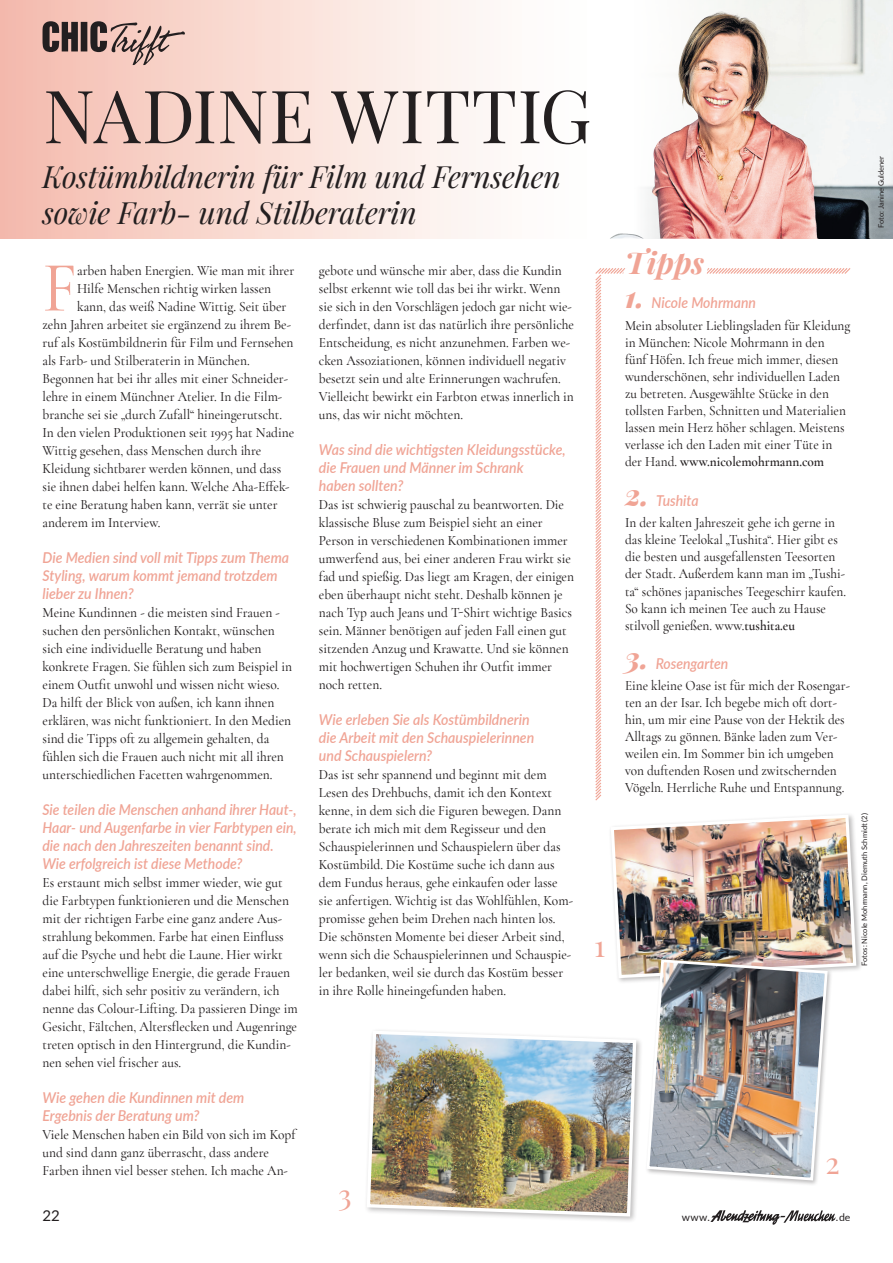
<style>
.page{position:relative;width:893px;height:1263px;background:#fff}
.page>*{position:absolute;margin:0;border:0;box-sizing:border-box;transform-origin:0 0}
.t1{font:73.5px "Playfair Display";letter-spacing:.005em;color:#231f20}
.t2{font:500 71.85px "Cormorant Garamond";color:#f0a495;scale:.94 1}
.t3{font:italic 700 30.15px "Playfair Display";color:#f0a495}
.t4{font:italic 30px/36px "Playfair Display";letter-spacing:-.005em;color:#231f20}
.t5{font:30px "Playfair Display";color:#f0a495}
.t6{font:italic 600 15px/18px "Lato";color:#f0a495;scale:.94 1}
.t7{font:italic 600 15px/18px "Lato";color:#f0a495;scale:.93 1}
.t8{font:15px "Lato";color:#231f20}
.t9{font:500 14.25px/18px "Cormorant Garamond";color:#231f20;scale:.94 1}
.t10{font:500 14.25px/17.1px "Cormorant Garamond";color:#231f20;scale:.93 1}
.t11{font:10.5px "Lato";color:#231f20}
.t12{font:7.5px "Lato";color:#231f20}
.s1{font-family:"Playfair Display";font-weight:900;font-size:30px}
.s2{font-weight:600}
</style>
<div class="page">
<svg style="left:710px;top:1210px;width:126px;height:15px"></svg>
<svg style="left:0;top:0;width:480px;height:239px;background:#f8dbd2"></svg>
<img style="left:678px;top:0;width:215px;height:239px">
<svg style="left:43px;top:21px;width:142px;height:44px;background:#b3948d"></svg>
<svg style="left:595px;top:114px;width:257px;height:687px"></svg>
<div style="left:608px;top:812px;width:255px;height:172px;background:#231f20;opacity:.3"></div>
<div style="left:364px;top:1028px;width:279px;height:195px;background:#231f20;opacity:.3"></div>
<img style="left:365px;top:1029px;width:273px;height:189px">
<img style="left:609px;top:813px;width:249px;height:369px">
<img style="left:681px;top:12px;width:38px;height:46px">
<h1 class="t1" style="left:43px;top:70px;width:550px">NADINE WITTIG</h1>
<h3 class="t4" style="left:43px;top:158px;width:520px">Kostümbildnerin für Film und Fernsehen sowie Farb- und Stilberaterin</h3>
<h2 class="t2" style="left:43px;top:244px;width:38px">F</h2>
<p class="t9" style="left:77px;top:261px;width:232px">arben haben Energien. Wie man mit ihrer</p>
<p class="t9" style="left:77px;top:279px;width:208px">Hilfe Menschen richtig wirken lassen</p>
<p class="t9" style="left:77px;top:297px;width:224px">kann, das weiß Nadine Wittig. Seit über</p>
<p class="t9" style="left:43px;top:315px;width:266px">zehn Jahren arbeitet sie ergänzend zu ihrem Be-</p>
<p class="t9" style="left:43px;top:333px;width:268px">ruf als Kostümbildnerin für Film und Fernsehen</p>
<p class="t9" style="left:43px;top:351px;width:222px">als Farb- und Stilberaterin in München.</p>
<p class="t9" style="left:43px;top:369px;width:263px">Begonnen hat bei ihr alles mit einer Schneider-</p>
<p class="t9" style="left:43px;top:387px;width:257px">lehre in einem Münchner Atelier. In die Film-</p>
<p class="t9" style="left:43px;top:405px;width:256px">branche sei sie „durch Zufall“ hineingerutscht.</p>
<p class="t9" style="left:43px;top:423px;width:269px">In den vielen Produktionen seit 1995 hat Nadine</p>
<p class="t9" style="left:43px;top:441px;width:234px">Wittig gesehen, dass Menschen durch ihre</p>
<p class="t9" style="left:43px;top:459px;width:255px">Kleidung sichtbarer werden können, und dass</p>
<p class="t9" style="left:43px;top:477px;width:264px">sie ihnen dabei helfen kann. Welche Aha-Effek-</p>
<p class="t9" style="left:43px;top:495px;width:252px">te eine Beratung haben kann, verrät sie unter</p>
<p class="t9" style="left:43px;top:513px;width:127px">anderem im Interview.</p>
<p class="t6" style="left:43px;top:547px;width:264px">Die Medien sind voll mit Tipps zum Thema<br>Styling, warum kommt jemand trotzdem lieber zu Ihnen?</p>
<p class="t9" style="left:43px;top:603px;width:267px">Meine Kundinnen - die meisten sind Frauen - suchen den persönlichen Kontakt, wünschen sich eine individuelle Beratung und haben konkrete Fragen. Sie fühlen sich zum Beispiel in einem Outfit unwohl und wissen nicht wieso.<br>Da hilft der Blick von außen, ich kann ihnen erklären, was nicht funktioniert. In den Medien sind die Tipps oft zu allgemein gehalten, da fühlen sich die Frauen auch nicht mit all ihren unterschiedlichen Facetten wahrgenommen.</p>
<p class="t7" style="left:43px;top:799px;width:275px">Sie teilen die Menschen anhand ihrer Haut-, Haar- und Augenfarbe in vier Farbtypen ein, die nach den Jahreszeiten benannt sind.<br>Wie erfolgreich ist diese Methode?</p>
<p class="t9" style="left:43px;top:873px;width:273px">Es erstaunt mich selbst immer wieder, wie gut die Farbtypen funktionieren und die Menschen mit der richtigen Farbe eine ganz andere Aus&shy;strahlung bekommen. Farbe hat einen Einfluss auf die Psyche und hebt die Laune. Hier wirkt eine unterschwellige Energie, die gerade Frauen dabei hilft, sich sehr positiv zu verändern, ich nenne das Colour-Lifting. Da passieren Dinge im Gesicht, Fältchen, Altersflecken und Augenringe treten optisch in den Hintergrund, die Kundin&shy;nen sehen viel frischer aus.</p>
<p class="t6" style="left:43px;top:1087px;width:216px">Wie gehen die Kundinnen mit dem<br>Ergebnis der Beratung um?</p>
<p class="t9" style="left:43px;top:1125px;width:271px">Viele Menschen haben ein Bild von sich im Kopf und sind dann ganz überrascht, dass andere<br>Farben ihnen viel besser stehen. Ich mache An-</p>
<p class="t9" style="left:319px;top:261px;width:273px">gebote und wünsche mir aber, dass die Kundin selbst erkennt wie toll das bei ihr wirkt. Wenn sie sich in den Vorschlägen jedoch gar nicht wie&shy;derfindet, dann ist das natürlich ihre persönliche Entscheidung, es nicht anzunehmen. Farben we&shy;cken Assoziationen, können individuell negativ besetzt sein und alte Erinnerungen wachrufen.<br>Vielleicht bewirkt ein Farbton etwas innerlich in uns, das wir nicht möchten.</p>
<p class="t6" style="left:319px;top:439px;width:264px">Was sind die wichtigsten Kleidungsstücke, die Frauen und Männer im Schrank<br>haben sollten?</p>
<p class="t9" style="left:319px;top:495px;width:273px">Das ist schwierig pauschal zu beantworten. Die klassische Bluse zum Beispiel sieht an einer Person in verschiedenen Kombinationen immer umwerfend aus, bei einer anderen Frau wirkt sie fad und spießig. Das liegt am Kragen, der einigen eben überhaupt nicht steht. Deshalb können je nach Typ auch Jeans und T-Shirt wichtige Basics sein. Männer benötigen auf jeden Fall einen gut sitzenden Anzug und Krawatte. Und sie können mit hochwertigen Schuhen ihr Outfit immer noch retten.</p>
<p class="t6" style="left:319px;top:709px;width:231px">Wie erleben Sie als Kostümbildnerin die Arbeit mit den Schauspielerinnen und Schauspielern?</p>
<p class="t9" style="left:319px;top:765px;width:272px">Das ist sehr spannend und beginnt mit dem Lesen des Drehbuchs, damit ich den Kontext kenne, in dem sich die Figuren bewegen. Dann berate ich mich mit dem Regisseur und den Schauspielerinnen und Schauspielern über das Kostümbild. Die Kostüme suche ich dann aus dem Fundus heraus, gehe einkaufen oder lasse sie anfertigen. Wichtig ist das Wohlfühlen, Kom&shy;promisse gehen beim Drehen nach hinten los.<br>Die schönsten Momente bei dieser Arbeit sind, wenn sich die Schauspielerinnen und Schauspie&shy;ler bedanken, weil sie durch das Kostüm besser in ihre Rolle hineingefunden haben.</p>
<h3 class="t5" style="left:594px;top:927px;width:13px">1</h3>
<h3 class="t3" style="left:625px;top:242px;width:81px">Tipps</h3>
<p class="t7" style="left:625px;top:293px;width:142px"><span class="s1">1.</span> Nicole Mohrmann</p>
<p class="t10" style="left:625px;top:316px;width:244px">Mein absoluter Lieblingsladen für Kleidung in München: Nicole Mohrmann in den<br>fünf Höfen. Ich freue mich immer, diesen wunderschönen, sehr individuellen Laden zu betreten. Ausgewählte Stücke in den tollsten Farben, Schnitten und Materialien lassen mein Herz höher schlagen. Meistens verlasse ich den Laden mit einer Tüte in der Hand. <span class="s2">www.nicolemohrmann.com</span></p>
<p class="t7" style="left:625px;top:491px;width:81px"><span class="s1">2.</span> Tushita</p>
<p class="t10" style="left:625px;top:514px;width:239px">In der kalten Jahreszeit gehe ich gerne in das kleine Teelokal „Tushita“. Hier gibt es die besten und ausgefallensten Teesorten der Stadt. Außerdem kann man im „Tushi&shy;ta“ schönes japanisches Teegeschirr kaufen.<br>So kann ich meinen Tee auch zu Hause stilvoll genießen. www.<span class="s2">tushita.eu</span></p>
<p class="t7" style="left:625px;top:653px;width:113px"><span class="s1">3.</span> Rosengarten</p>
<p class="t10" style="left:625px;top:677px;width:243px">Eine kleine Oase ist für mich der Rosengar&shy;ten an der Isar. Ich begebe mich oft dort&shy;hin, um mir eine Pause von der Hektik des Alltags zu gönnen. Bänke laden zum Ver&shy;weilen ein. Im Sommer bin ich umgeben von duftenden Rosen und zwitschernden Vögeln. Herrliche Ruhe und Entspannung.</p>
<h3 class="t5" style="left:825px;top:1144px;width:16px">2</h3>
<h3 class="t5" style="left:338px;top:1176px;width:15px">3</h3>
<p class="t8" style="left:43px;top:1204px;width:19px">22</p>
<p class="t11" style="left:682px;top:1209px;width:30px">www.</p>
<p class="t11" style="left:836px;top:1209px;width:16px">.de</p>
<p class="t12" style="left:876px;top:228px;width:73px;rotate:-90deg">Foto: Janine Guldener</p>
<p class="t12" style="left:859px;top:966px;width:154px;rotate:-90deg">Fotos: Nicole Mohrmann, Diemuth Schmidt (2)</p>
</div>
